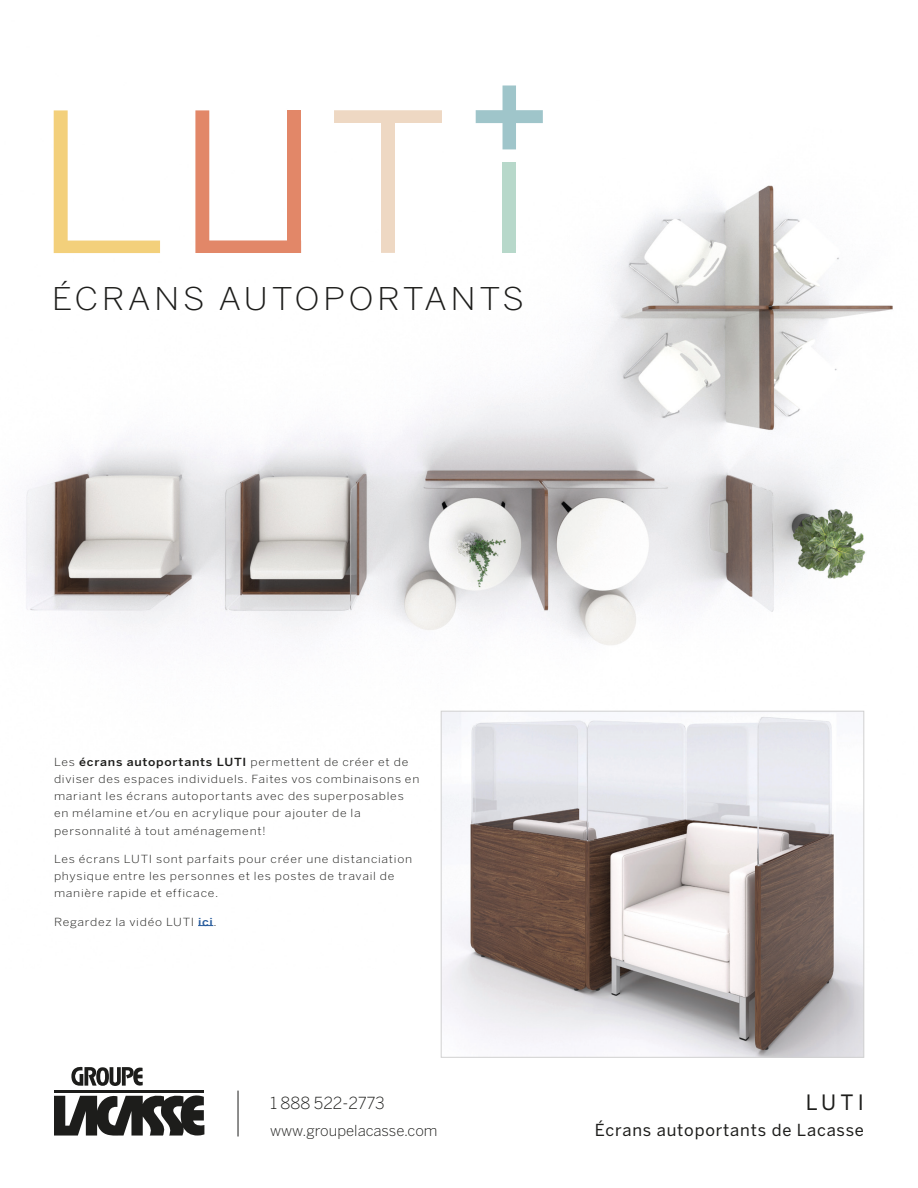
<style>
.page{position:relative;width:918px;height:1188px;background:#fff}
.page>*{position:absolute;margin:0;border:0;box-sizing:border-box;transform-origin:0 0}
.t1{font:300 31.05px "Benton Sans";letter-spacing:.1em;color:#1d1d1b;scale:1.11 1}
.t2{font:21px "Benton Sans";color:#1d1d1b}
.t3{font:16.5px "Benton Sans";letter-spacing:.05em;color:#1d1d1b}
.t4{font:300 16.5px "Benton Sans";color:#1d1d1b}
.t5{font:300 15px "Benton Sans";color:#1d1d1b}
.t6{font:300 11.1px/17.2px "Benton Sans";letter-spacing:.06em;color:#1d1d1b;scale:1.11 1}
.s1{font-weight:500}
.s2{font-weight:500;color:#275b9c}
</style>
<div class="page">
<img style="left:23px;top:110px;width:870px;height:859px">
<hr style="left:238px;top:1091px;width:1px;height:46px;background:#1d1d1b">
<svg style="left:54px;top:1095px;width:150px;height:41px"></svg>
<svg style="left:71px;top:1066px;width:72px;height:20px"></svg>
<hr style="left:54px;top:1090px;width:150px;height:2px;background:#1d1d1b">
<svg style="left:476px;top:85px;width:67px;height:64px"></svg>
<svg style="left:334px;top:110px;width:108px;height:143px"></svg>
<div style="left:502px;top:163px;width:14px;height:90px;background:#b7d8ca"></div>
<svg style="left:195px;top:110px;width:106px;height:143px"></svg>
<div style="left:287px;top:110px;width:14px;height:130px;background:#e28768"></div>
<svg style="left:54px;top:110px;width:106px;height:143px"></svg>
<svg style="left:198px;top:925px;width:15px;height:1px"></svg>
<img style="left:443px;top:713px;width:419px;height:343px">
<div style="left:441px;top:711px;width:423px;height:347px;border:1px solid #d1d1d1"></div>
<p class="t1" style="left:52px;top:280px;width:427px">ÉCRANS AUTOPORTANTS</p>
<p class="t6" style="left:54px;top:753px;width:331px">Les <span class="s1">écrans autoportants LUTI</span> permettent de créer et de diviser des espaces individuels. Faites vos combinaisons en mariant les écrans autoportants avec des superposables en mélamine et/ou en acrylique pour ajouter de la personnalité à tout aménagement!</p>
<p class="t6" style="left:54px;top:850px;width:324px">Les écrans LUTI sont parfaits pour créer une distanciation physique entre les personnes et les postes de travail de manière rapide et efficace.</p>
<p class="t6" style="left:54px;top:913px;width:148px">Regardez la vidéo LUTI <span class="s2">ici</span>.</p>
<h3 class="t4" style="left:270px;top:1093px;width:116px">1 888 522-2773</h3>
<h3 class="t5" style="left:270px;top:1121px;width:169px">www.groupelacasse.com</h3>
<p class="t2" style="left:806px;top:1090px;width:60px">LUTI</p>
<p class="t3" style="left:595px;top:1120px;width:271px">Écrans autoportants de Lacasse</p>
</div>
